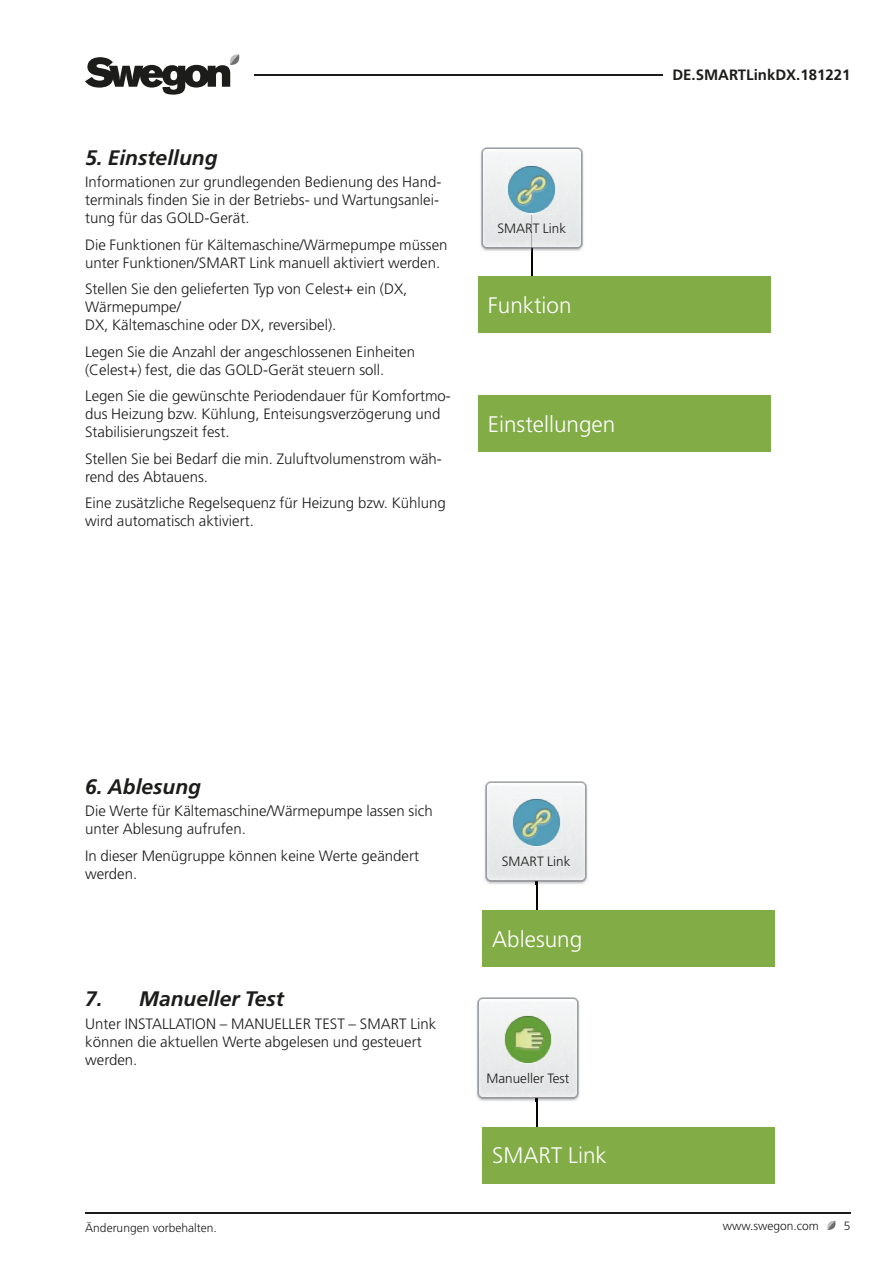
<style>
.page{position:relative;width:893px;height:1263px;background:#fff}
.page>*{position:absolute;margin:0;border:0;box-sizing:border-box;transform-origin:0 0}
.t1{font:300 22.5px "Frutiger";color:#fff}
.t2{font:italic 700 21px "Frutiger";color:#1c1c1b}
.t3{font:300 15px/18px "Frutiger";color:#1c1c1b}
.t4{font:700 15px "Frutiger";color:#1c1c1b}
.t5{font:300 13.5px "Frutiger";color:#1c1c1b}
.t6{font:300 12px "Frutiger";color:#1c1c1b}
</style>
<div class="page">
<svg style="left:85px;top:54px;width:154px;height:41px"></svg>
<hr style="left:85px;top:1212px;width:765px;height:1px;background:#1c1c1b">
<hr style="left:255px;top:75px;width:408px;height:1px;background:#1c1c1b">
<svg style="left:827px;top:1221px;width:8px;height:9px"></svg>
<hr style="left:536px;top:1065px;width:1px;height:105px;background:#070400">
<div style="left:483px;top:1126px;width:292px;height:57px;background:#82ac46"></div>
<hr style="left:531px;top:215px;width:2px;height:104px;background:#070400">
<div style="left:478px;top:276px;width:293px;height:57px;background:#82ac46"></div>
<img style="left:480px;top:147px;width:104px;height:104px">
<img style="left:531px;top:216px;width:2px;height:35px">
<img style="left:506px;top:164px;width:51px;height:51px">
<div style="left:478px;top:395px;width:293px;height:57px;background:#82ac46"></div>
<hr style="left:536px;top:848px;width:1px;height:105px;background:#070400">
<div style="left:483px;top:910px;width:292px;height:57px;background:#82ac46"></div>
<img style="left:484px;top:781px;width:104px;height:104px">
<img style="left:536px;top:849px;width:1px;height:36px">
<img style="left:511px;top:797px;width:51px;height:51px">
<img style="left:476px;top:997px;width:104px;height:104px">
<img style="left:536px;top:1065px;width:1px;height:36px">
<img style="left:502px;top:1014px;width:51px;height:51px">
<h2 class="t2" style="left:85px;top:145px;width:134px">5. Einstellung</h2>
<p class="t3" style="left:85px;top:173px;width:358px">Informationen zur grundlegenden Bedienung des Hand&shy;terminals finden Sie in der Betriebs- und Wartungsanlei&shy;tung für das GOLD-Gerät.</p>
<p class="t3" style="left:85px;top:236px;width:364px">Die Funktionen für Kältemaschine/Wärmepumpe müssen unter Funktionen/SMART Link manuell aktiviert werden.</p>
<p class="t3" style="left:85px;top:280px;width:324px">Stellen Sie den gelieferten Typ von Celest+ ein (DX,<br>Wärmepumpe/<br>DX, Kältemaschine oder DX, reversibel).</p>
<p class="t3" style="left:85px;top:343px;width:332px">Legen Sie die Anzahl der angeschlossenen Einheiten (Celest+) fest, die das GOLD-Gerät steuern soll.</p>
<p class="t3" style="left:85px;top:387px;width:367px">Legen Sie die gewünschte Periodendauer für Komfortmo&shy;dus Heizung bzw. Kühlung, Enteisungsverzögerung und<br>Stabilisierungszeit fest.</p>
<p class="t3" style="left:85px;top:450px;width:358px">Stellen Sie bei Bedarf die min. Zuluftvolumenstrom wäh&shy;rend des Abtauens.</p>
<p class="t3" style="left:85px;top:494px;width:362px">Eine zusätzliche Regelsequenz für Heizung bzw. Kühlung wird automatisch aktiviert.</p>
<p class="t5" style="left:497px;top:220px;width:70px">SMART Link</p>
<h1 class="t1" style="left:488px;top:293px;width:85px">Funktion</h1>
<h1 class="t1" style="left:488px;top:411px;width:129px">Einstellungen</h1>
<p class="t4" style="left:672px;top:66px;width:180px">DE.SMARTLinkDX.181221</p>
<h2 class="t2" style="left:85px;top:774px;width:118px">6. Ablesung</h2>
<p class="t3" style="left:85px;top:802px;width:349px">Die Werte für Kältemaschine/Wärmepumpe lassen sich unter Ablesung aufrufen.</p>
<p class="t3" style="left:85px;top:847px;width:335px">In dieser Menügruppe können keine Werte geändert werden.</p>
<h2 class="t2" style="left:85px;top:986px;width:200px">7. Manueller Test</h2>
<p class="t3" style="left:85px;top:1015px;width:352px">Unter INSTALLATION – MANUELLER TEST – SMART Link können die aktuellen Werte abgelesen und gesteuert werden.</p>
<p class="t6" style="left:85px;top:1221px;width:133px">Änderungen vorbehalten.</p>
<p class="t5" style="left:502px;top:854px;width:70px">SMART Link</p>
<h1 class="t1" style="left:492px;top:926px;width:92px">Ablesung</h1>
<p class="t5" style="left:486px;top:1070px;width:84px">Manueller Test</p>
<h1 class="t1" style="left:492px;top:1143px;width:116px">SMART Link</h1>
<p class="t6" style="left:723px;top:1219px;width:98px">www.swegon.com</p>
<p class="t6" style="left:844px;top:1219px;width:8px">5</p>
</div>
